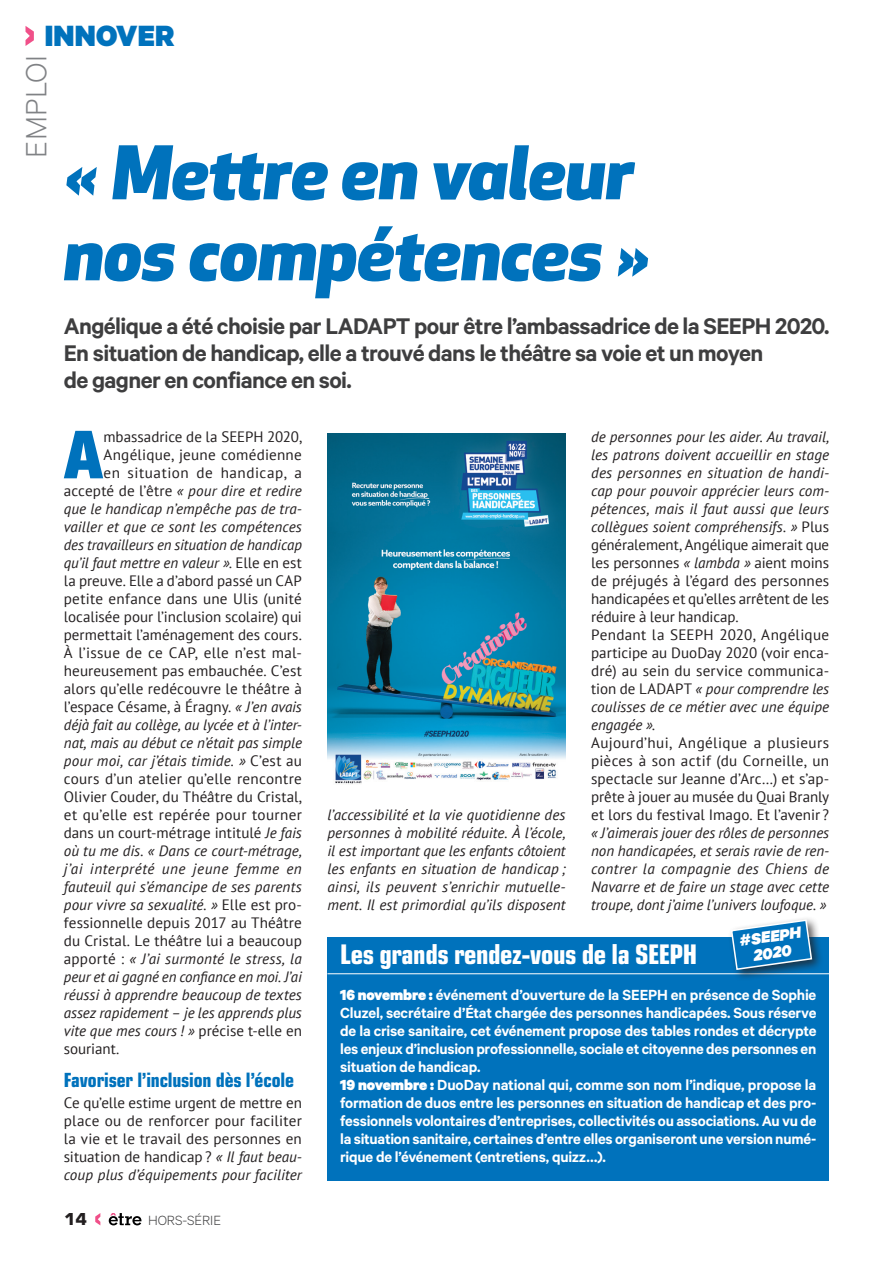
<style>
.page{position:relative;width:893px;height:1263px;background:#fff}
.page>*{position:absolute;margin:0;border:0;box-sizing:border-box;transform-origin:0 0}
._02_Titre_C48_54{font:italic 800 72px/81px "Apex New";color:#0072bc}
._04_Texte_courant{font:800 63px "Apex New";color:#0072bc}
.t1{font:900 33px "Calibre";letter-spacing:.005em;color:#0072bc}
.t2{font:300 33px "Calibre";letter-spacing:.005em;color:#808285}
.t3{font:700 condensed 27px "Square 721 BT";letter-spacing:-.015em;color:#fff}
._03_Chapo{font:600 25.5px/27px "Calibre";letter-spacing:-.025em;color:#3e3e3f}
._05_Inter{font:700 condensed 19.5px "Square 721 BT";letter-spacing:-.01em;color:#0072bc}
.t4{font:italic 900 18px "Calibre";color:#fff}
._04_Texte_courant-2{font:600 16.5px/18px "Calibre";letter-spacing:-.015em;color:#fff;text-align:justify}
.t5{font:700 16.5px "Square 721 BT";color:#231f20}
._04_Texte_courant-3{font:italic 15px/18px "PT Sans";letter-spacing:.005em;color:#231f20;text-align:justify}
._04_Texte_courant-4{font:15px/18px "PT Sans";letter-spacing:.005em;color:#231f20;text-align:justify}
._04_Texte_courant-5{font:italic 15px "PT Sans";letter-spacing:.035em;color:#231f20}
._04_Texte_courant-6{font:15px "PT Sans";letter-spacing:.04em;color:#231f20}
.t6{font:300 15px "Calibre";letter-spacing:-.005em;color:#3e3e3f}
.s1{font-style:normal}
.s2{font-style:italic}
.s3{font-weight:900}
</style>
<div class="page">
<svg style="left:26px;top:26px;width:8px;height:20px"></svg>
<div style="left:327px;top:937px;width:502px;height:243px;background:#0072bc"></div>
<hr style="left:327px;top:973px;width:502px;height:1px;background:#fff">
<img style="left:327px;top:433px;width:239px;height:351px">
<div style="left:727px;top:916px;width:97px;height:66px;background:#231f20;opacity:.75"></div>
<svg style="left:730px;top:918px;width:83px;height:53px"></svg>
<svg style="left:95px;top:1213px;width:5px;height:12px"></svg>
<svg style="left:109px;top:1213px;width:32px;height:12px"></svg>
<h3 class="t1" style="left:45px;top:15px;width:131px">INNOVER</h3>
<h3 class="t2" style="left:17px;top:158px;width:104px;rotate:-90deg">EMPLOI</h3>
<p class="_02_Titre_C48_54" style="left:64px;top:130px;width:588px">« Mettre en valeur nos compétences »</p>
<p class="_03_Chapo" style="left:64px;top:312px;width:767px">Angélique a été choisie par LADAPT pour être l’ambassadrice de la SEEPH 2020.<br>En situation de handicap, elle a trouvé dans le théâtre sa voie et un moyen<br>de gagner en confiance en soi.</p>
<p class="_04_Texte_courant" style="left:63px;top:411px;width:42px">A</p>
<p class="_04_Texte_courant-4" style="left:103px;top:428px;width:200px">mbassadrice de la SEEPH 2020,</p>
<p class="_04_Texte_courant-3" style="left:591px;top:428px;width:240px">de personnes pour les aider. Au travail, les patrons doivent accueillir en stage des personnes en situation de handi&shy;cap pour pouvoir apprécier leurs com&shy;pétences, mais il faut aussi que leurs collègues soient compréhensifs. » <span class="s1">Plus généralement, Angélique aimerait que les personnes</span> « lambda » <span class="s1">aient moins de préjugés à l’égard des personnes handicapées et qu’elles arrêtent de les réduire à leur handicap.</span></p>
<p class="_04_Texte_courant-4" style="left:591px;top:626px;width:240px">Pendant la SEEPH 2020, Angélique participe au DuoDay 2020 (voir enca&shy;dré) au sein du service communica&shy;tion de LADAPT <span class="s2">« pour comprendre les coulisses de ce métier avec une équipe engagée ».</span></p>
<p class="_04_Texte_courant-3" style="left:591px;top:734px;width:240px"><span class="s1">Aujourd’hui, Angélique a plusieurs pièces à son actif (du Corneille, un spectacle sur Jeanne d’Arc…) et s’ap&shy;prête à jouer au musée du Quai Branly et lors du festival Imago. Et l’avenir ? </span>« J’aimerais jouer des rôles de personnes non handicapées, et serais ravie de ren&shy;contrer la compagnie des Chiens de Navarre et de faire un stage avec cette troupe, dont j’aime l’univers loufoque. »</p>
<p class="t4" style="left:738px;top:929px;width:64px;rotate:-8deg">#SEEPH</p>
<p class="t4" style="left:752px;top:944px;width:40px;rotate:-8deg">2020</p>
<p class="_04_Texte_courant-4" style="left:103px;top:446px;width:200px">Angélique, jeune comédienne</p>
<p class="_04_Texte_courant-6" style="left:103px;top:463px;width:200px">en situation de handicap, a</p>
<p class="_04_Texte_courant-3" style="left:64px;top:482px;width:240px"><span class="s1">accepté de l’être</span> « pour dire et redire</p>
<p class="_04_Texte_courant-3" style="left:64px;top:500px;width:240px">que le handicap n’empêche pas de tra-</p>
<p class="_04_Texte_courant-3" style="left:64px;top:518px;width:240px">vailler et que ce sont les compétences</p>
<p class="_04_Texte_courant-3" style="left:64px;top:536px;width:240px">des travailleurs en situation de handicap</p>
<p class="_04_Texte_courant-3" style="left:64px;top:554px;width:240px">qu’il faut mettre en valeur ». <span class="s1">Elle en est</span></p>
<p class="_04_Texte_courant-4" style="left:64px;top:572px;width:240px">la preuve. Elle a d’abord passé un CAP</p>
<p class="_04_Texte_courant-4" style="left:64px;top:590px;width:240px">petite enfance dans une Ulis (unité</p>
<p class="_04_Texte_courant-4" style="left:64px;top:608px;width:240px">localisée pour l’inclusion scolaire) qui</p>
<p class="_04_Texte_courant-4" style="left:64px;top:626px;width:240px">permettait l’aménagement des cours.</p>
<p class="_04_Texte_courant-4" style="left:64px;top:644px;width:240px">À l’issue de ce CAP, elle n’est mal-</p>
<p class="_04_Texte_courant-4" style="left:64px;top:662px;width:240px">heureusement pas embauchée. C’est</p>
<p class="_04_Texte_courant-4" style="left:64px;top:680px;width:240px">alors qu’elle redécouvre le théâtre à</p>
<p class="_04_Texte_courant-4" style="left:64px;top:698px;width:240px">l’espace Césame, à Éragny. <span class="s2">« J’en avais</span></p>
<p class="_04_Texte_courant-3" style="left:64px;top:716px;width:240px">déjà fait au collège, au lycée et à l’inter-</p>
<p class="_04_Texte_courant-3" style="left:64px;top:734px;width:240px">nat, mais au début ce n’était pas simple</p>
<p class="_04_Texte_courant-3" style="left:64px;top:752px;width:240px">pour moi, car j’étais timide. » <span class="s1">C’est au</span></p>
<p class="_04_Texte_courant-4" style="left:64px;top:770px;width:240px">cours d’un atelier qu’elle rencontre</p>
<p class="_04_Texte_courant-4" style="left:64px;top:788px;width:240px">Olivier Couder, du Théâtre du Cristal,</p>
<p class="_04_Texte_courant-4" style="left:64px;top:806px;width:240px">et qu’elle est repérée pour tourner</p>
<p class="_04_Texte_courant-4" style="left:64px;top:824px;width:240px">dans un court-métrage intitulé <span class="s2">Je fais</span></p>
<p class="_04_Texte_courant-3" style="left:64px;top:842px;width:240px">où tu me dis. « Dans ce court-métrage,</p>
<p class="_04_Texte_courant-5" style="left:64px;top:859px;width:240px">j’ai interprété une jeune femme en</p>
<p class="_04_Texte_courant-3" style="left:64px;top:878px;width:240px">fauteuil qui s’émancipe de ses parents</p>
<p class="_04_Texte_courant-3" style="left:64px;top:896px;width:240px">pour vivre sa sexualité. » <span class="s1">Elle est pro-</span></p>
<p class="_04_Texte_courant-4" style="left:64px;top:914px;width:240px">fessionnelle depuis 2017 au Théâtre</p>
<p class="_04_Texte_courant-4" style="left:64px;top:932px;width:240px">du Cristal. Le théâtre lui a beaucoup</p>
<p class="_04_Texte_courant-3" style="left:64px;top:950px;width:240px"><span class="s1">apporté :</span> « J’ai surmonté le stress, la</p>
<p class="_04_Texte_courant-3" style="left:64px;top:968px;width:240px">peur et ai gagné en confiance en moi. J’ai</p>
<p class="_04_Texte_courant-3" style="left:64px;top:986px;width:240px">réussi à apprendre beaucoup de textes</p>
<p class="_04_Texte_courant-3" style="left:64px;top:1004px;width:240px">assez rapidement – je les apprends plus</p>
<p class="_04_Texte_courant-3" style="left:64px;top:1022px;width:240px">vite que mes cours ! » <span class="s1">précise t-elle en</span></p>
<p class="_04_Texte_courant-4" style="left:64px;top:1040px;width:57px">souriant.</p>
<p class="_05_Inter" style="left:64px;top:1068px;width:232px">Favoriser l’inclusion dès l’école</p>
<p class="_04_Texte_courant-4" style="left:64px;top:1094px;width:240px">Ce qu’elle estime urgent de mettre en place ou de renforcer pour faciliter la vie et le travail des personnes en situation de handicap ? <span class="s2">« Il faut beau&shy;coup plus d’équipements pour faciliter</span></p>
<p class="_04_Texte_courant-3" style="left:327px;top:806px;width:240px">l’accessibilité et la vie quotidienne des personnes à mobilité réduite. À l’école, il est important que les enfants côtoient les enfants en situation de handicap ; ainsi, ils peuvent s’enrichir mutuelle&shy;ment. Il est primordial qu’ils disposent</p>
<p class="t3" style="left:340px;top:938px;width:358px">Les grands rendez-vous de la SEEPH</p>
<p class="_04_Texte_courant-2" style="left:340px;top:986px;width:478px"><span class="s3">16 novembre :</span> événement d’ouverture de la SEEPH en présence de Sophie Cluzel, secrétaire d’État chargée des personnes handicapées. Sous réserve de la crise sanitaire, cet événement propose des tables rondes et décrypte les enjeux d’inclusion professionnelle, sociale et citoyenne des personnes en situation de handicap.</p>
<p class="_04_Texte_courant-2" style="left:340px;top:1076px;width:478px"><span class="s3">19 novembre :</span> DuoDay national qui, comme son nom l’indique, propose la formation de duos entre les personnes en situation de handicap et des pro&shy;fessionnels volontaires d’entreprises, collectivités ou associations. Au vu de la situation sanitaire, certaines d’entre elles organiseront une version numé&shy;rique de l’événement (entretiens, quizz…).</p>
<p class="t5" style="left:64px;top:1209px;width:25px">14</p>
<p class="t6" style="left:148px;top:1212px;width:75px">HORS-SÉRIE</p>
</div>
